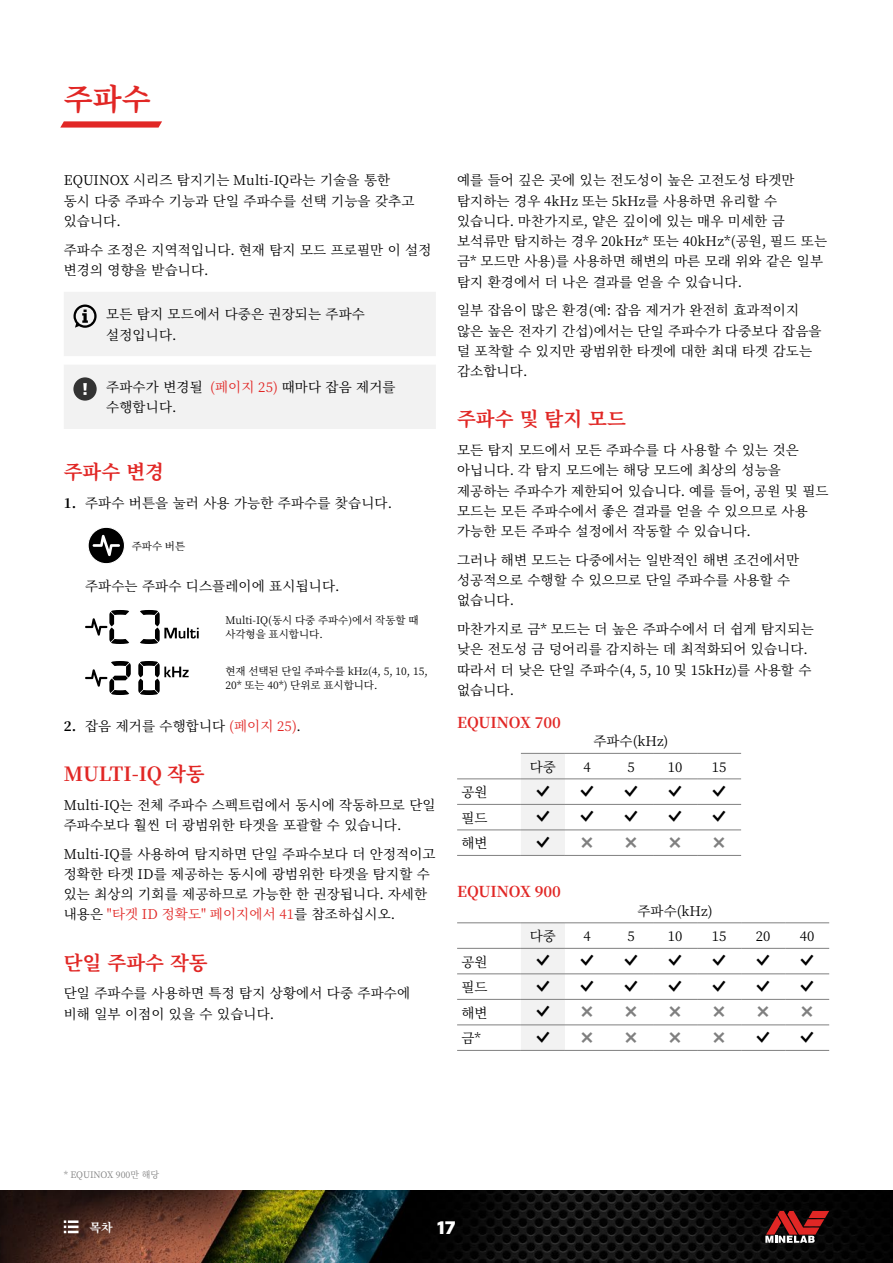
<style>
.page{position:relative;width:893px;height:1263px;background:#fff}
.page>*{position:absolute;margin:0;border:0;box-sizing:border-box;transform-origin:0 0}
.H1_TOC{font:700 30px "Noto Serif KR";color:#e12725}
.H2_TOC{font:700 19.5px "Noto Serif KR";color:#e12725}
.t1{font:900 18px "Industry";color:#fff}
.t2{font:700 15px "Noto Serif KR";letter-spacing:-.015em;color:#e12725}
.Body{font:13.5px/20.2px "Noto Serif KR";letter-spacing:.01em;color:#000}
.Table_Text_Centre{font:13.5px "Noto Serif KR";color:#000}
.Body_Indent{font:13.5px "Noto Serif KR";letter-spacing:.01em;color:#000}
.Table_Text{font:13.5px "Noto Serif KR";color:#000}
.t3{font:700 12px "Noto Serif KR";color:#fff}
.Annotation_Left{font:10.5px/13.5px "Noto Serif KR";color:#000}
.Footnote_Asterisk{font:9px "Noto Serif KR";color:#808080}
.s1{color:#e12725}
.s2{font-weight:700}
</style>
<div class="page">
<svg style="left:60px;top:121px;width:102px;height:7px"></svg>
<img style="left:0;top:1190px;width:893px;height:73px">
<svg style="left:64px;top:1220px;width:15px;height:13px"></svg>
<svg style="left:765px;top:1211px;width:64px;height:32px;background:#7a2f2e"></svg>
<div style="left:64px;top:292px;width:372px;height:64px;background:#f2f2f2"></div>
<div style="left:64px;top:365px;width:372px;height:64px;background:#f2f2f2"></div>
<svg style="left:88px;top:527px;width:37px;height:37px"></svg>
<svg style="left:140px;top:610px;width:59px;height:34px"></svg>
<svg style="left:85px;top:610px;width:44px;height:34px"></svg>
<svg style="left:138px;top:661px;width:51px;height:34px"></svg>
<svg style="left:85px;top:661px;width:46px;height:34px"></svg>
<hr style="left:565px;top:753px;width:44px;height:1px;background:#808080">
<hr style="left:609px;top:753px;width:44px;height:1px;background:#808080">
<hr style="left:653px;top:753px;width:44px;height:1px;background:#808080">
<hr style="left:697px;top:753px;width:44px;height:1px;background:#808080">
<hr style="left:457px;top:778px;width:64px;height:1px;background:#808080">
<hr style="left:565px;top:778px;width:44px;height:1px;background:#808080">
<hr style="left:609px;top:778px;width:44px;height:1px;background:#808080">
<hr style="left:653px;top:778px;width:44px;height:1px;background:#808080">
<hr style="left:697px;top:778px;width:44px;height:1px;background:#808080">
<hr style="left:457px;top:804px;width:64px;height:1px;background:#808080">
<hr style="left:565px;top:804px;width:44px;height:1px;background:#808080">
<hr style="left:609px;top:804px;width:44px;height:1px;background:#808080">
<hr style="left:653px;top:804px;width:44px;height:1px;background:#808080">
<hr style="left:697px;top:804px;width:44px;height:1px;background:#808080">
<hr style="left:457px;top:829px;width:64px;height:1px;background:#808080">
<hr style="left:565px;top:829px;width:44px;height:1px;background:#808080">
<hr style="left:609px;top:829px;width:44px;height:1px;background:#808080">
<hr style="left:653px;top:829px;width:44px;height:1px;background:#808080">
<hr style="left:697px;top:829px;width:44px;height:1px;background:#808080">
<hr style="left:457px;top:855px;width:64px;height:1px;background:#808080">
<hr style="left:521px;top:855px;width:44px;height:1px;background:#808080">
<hr style="left:565px;top:855px;width:44px;height:1px;background:#808080">
<hr style="left:609px;top:855px;width:44px;height:1px;background:#808080">
<hr style="left:653px;top:855px;width:44px;height:1px;background:#808080">
<hr style="left:697px;top:855px;width:44px;height:1px;background:#808080">
<hr style="left:457px;top:948px;width:64px;height:1px;background:#808080">
<hr style="left:565px;top:948px;width:44px;height:1px;background:#808080">
<hr style="left:609px;top:948px;width:44px;height:1px;background:#808080">
<hr style="left:653px;top:948px;width:44px;height:1px;background:#808080">
<hr style="left:697px;top:948px;width:44px;height:1px;background:#808080">
<hr style="left:741px;top:948px;width:44px;height:1px;background:#808080">
<hr style="left:785px;top:948px;width:44px;height:1px;background:#808080">
<hr style="left:457px;top:973px;width:64px;height:1px;background:#808080">
<hr style="left:565px;top:973px;width:44px;height:1px;background:#808080">
<hr style="left:609px;top:973px;width:44px;height:1px;background:#808080">
<hr style="left:653px;top:973px;width:44px;height:1px;background:#808080">
<hr style="left:697px;top:973px;width:44px;height:1px;background:#808080">
<hr style="left:741px;top:973px;width:44px;height:1px;background:#808080">
<hr style="left:785px;top:973px;width:44px;height:1px;background:#808080">
<hr style="left:457px;top:999px;width:64px;height:1px;background:#808080">
<hr style="left:565px;top:999px;width:44px;height:1px;background:#808080">
<hr style="left:609px;top:999px;width:44px;height:1px;background:#808080">
<hr style="left:653px;top:999px;width:44px;height:1px;background:#808080">
<hr style="left:697px;top:999px;width:44px;height:1px;background:#808080">
<hr style="left:741px;top:999px;width:44px;height:1px;background:#808080">
<hr style="left:785px;top:999px;width:44px;height:1px;background:#808080">
<hr style="left:457px;top:1024px;width:64px;height:1px;background:#808080">
<hr style="left:565px;top:1024px;width:44px;height:1px;background:#808080">
<hr style="left:609px;top:1024px;width:44px;height:1px;background:#808080">
<hr style="left:653px;top:1024px;width:44px;height:1px;background:#808080">
<hr style="left:697px;top:1024px;width:44px;height:1px;background:#808080">
<hr style="left:741px;top:1024px;width:44px;height:1px;background:#808080">
<hr style="left:785px;top:1024px;width:44px;height:1px;background:#808080">
<hr style="left:457px;top:1050px;width:64px;height:1px;background:#808080">
<hr style="left:521px;top:1050px;width:44px;height:1px;background:#808080">
<hr style="left:565px;top:1050px;width:44px;height:1px;background:#808080">
<hr style="left:609px;top:1050px;width:44px;height:1px;background:#808080">
<hr style="left:653px;top:1050px;width:44px;height:1px;background:#808080">
<hr style="left:697px;top:1050px;width:44px;height:1px;background:#808080">
<hr style="left:741px;top:1050px;width:44px;height:1px;background:#808080">
<hr style="left:785px;top:1050px;width:44px;height:1px;background:#808080">
<hr style="left:457px;top:922px;width:64px;height:1px;background:#808080">
<hr style="left:521px;top:922px;width:44px;height:1px;background:#808080">
<hr style="left:565px;top:922px;width:44px;height:1px;background:#808080">
<hr style="left:609px;top:922px;width:44px;height:1px;background:#808080">
<hr style="left:653px;top:922px;width:44px;height:1px;background:#808080">
<hr style="left:697px;top:922px;width:44px;height:1px;background:#808080">
<hr style="left:741px;top:922px;width:44px;height:1px;background:#808080">
<hr style="left:785px;top:922px;width:44px;height:1px;background:#808080">
<svg style="left:521px;top:753px;width:44px;height:102px"></svg>
<svg style="left:521px;top:923px;width:44px;height:127px"></svg>
<p class="H1_TOC" style="left:64px;top:82px;width:88px">주파수</p>
<p class="Body" style="left:64px;top:170px;width:352px">EQUINOX 시리즈 탐지기는 Multi-IQ라는 기술을 통한 동시 다중 주파수 기능과 단일 주파수를 선택 기능을 갖추고 있습니다.</p>
<p class="Body" style="left:64px;top:240px;width:369px">주파수 조정은 지역적입니다. 현재 탐지 모드 프로필만 이 설정 변경의 영향을 받습니다.</p>
<p class="Body" style="left:106px;top:304px;width:260px">모든 탐지 모드에서 다중은 권장되는 주파수 설정입니다.</p>
<p class="Body" style="left:106px;top:377px;width:291px">주파수가 변경될 <span class="s1">(페이지 25)</span> 때마다 잡음 제거를 수행합니다.</p>
<p class="H2_TOC" style="left:64px;top:461px;width:102px">주파수 변경</p>
<p class="Body" style="left:64px;top:493px;width:327px"><span class="s2">1.</span> 주파수 버튼을 눌러 사용 가능한 주파수를 찾습니다.</p>
<p class="Annotation_Left" style="left:132px;top:539px;width:55px">주파수 버튼</p>
<p class="Body_Indent" style="left:85px;top:579px;width:253px">주파수는 주파수 디스플레이에 표시됩니다.</p>
<p class="Annotation_Left" style="left:225px;top:614px;width:195px">Multi-IQ(동시 다중 주파수)에서 작동할 때 사각형을 표시합니다.</p>
<p class="Annotation_Left" style="left:225px;top:665px;width:204px">현재 선택된 단일 주파수를 kHz(4, 5, 10, 15,<br>20* 또는 40*) 단위로 표시합니다.</p>
<p class="Body" style="left:64px;top:716px;width:236px"><span class="s2">2.</span> 잡음 제거를 수행합니다 <span class="s1">(페이지 25)</span>.</p>
<p class="H2_TOC" style="left:64px;top:763px;width:142px">MULTI-IQ 작동</p>
<p class="Body" style="left:64px;top:795px;width:373px">Multi-IQ는 전체 주파수 스펙트럼에서 동시에 작동하므로 단일 주파수보다 훨씬 더 광범위한 타겟을 포괄할 수 있습니다.</p>
<p class="Body" style="left:64px;top:844px;width:373px">Multi-IQ를 사용하여 탐지하면 단일 주파수보다 더 안정적이고 정확한 타겟 ID를 제공하는 동시에 광범위한 타겟을 탐지할 수 있는 최상의 기회를 제공하므로 가능한 한 권장됩니다. 자세한 내용은 <span class="s1">"타겟 ID 정확도" 페이지에서 41</span>를 참조하십시오.</p>
<p class="H2_TOC" style="left:64px;top:951px;width:145px">단일 주파수 작동</p>
<p class="Body" style="left:64px;top:983px;width:348px">단일 주파수를 사용하면 특정 탐지 상황에서 다중 주파수에 비해 일부 이점이 있을 수 있습니다.</p>
<p class="Body" style="left:457px;top:170px;width:371px">예를 들어 깊은 곳에 있는 전도성이 높은 고전도성 타겟만 탐지하는 경우 4kHz 또는 5kHz를 사용하면 유리할 수 있습니다. 마찬가지로, 얕은 깊이에 있는 매우 미세한 금 보석류만 탐지하는 경우 20kHz* 또는 40kHz*(공원, 필드 또는 금* 모드만 사용)를 사용하면 해변의 마른 모래 위와 같은 일부 탐지 환경에서 더 나은 결과를 얻을 수 있습니다.</p>
<p class="Body" style="left:457px;top:300px;width:366px">일부 잡음이 많은 환경(예: 잡음 제거가 완전히 효과적이지 않은 높은 전자기 간섭)에서는 단일 주파수가 다중보다 잡음을 덜 포착할 수 있지만 광범위한 타겟에 대한 최대 타겟 감도는 감소합니다.</p>
<p class="H2_TOC" style="left:457px;top:408px;width:170px">주파수 및 탐지 모드</p>
<p class="Body" style="left:457px;top:440px;width:373px">모든 탐지 모드에서 모든 주파수를 다 사용할 수 있는 것은 아닙니다. 각 탐지 모드에는 해당 모드에 최상의 성능을 제공하는 주파수가 제한되어 있습니다. 예를 들어, 공원 및 필드 모드는 모든 주파수에서 좋은 결과를 얻을 수 있으므로 사용 가능한 모든 주파수 설정에서 작동할 수 있습니다.</p>
<p class="Body" style="left:457px;top:550px;width:344px">그러나 해변 모드는 다중에서는 일반적인 해변 조건에서만 성공적으로 수행할 수 있으므로 단일 주파수를 사용할 수 없습니다.</p>
<p class="Body" style="left:457px;top:619px;width:358px">마찬가지로 금* 모드는 더 높은 주파수에서 더 쉽게 탐지되는 낮은 전도성 금 덩어리를 감지하는 데 최적화되어 있습니다. 따라서 더 낮은 단일 주파수(4, 5, 10 및 15kHz)를 사용할 수 없습니다.</p>
<h4 class="t2" style="left:457px;top:714px;width:105px">EQUINOX 700</h4>
<p class="Table_Text_Centre" style="left:593px;top:733px;width:76px">주파수(kHz)</p>
<p class="Table_Text_Centre" style="left:530px;top:759px;width:28px">다중</p>
<p class="Table_Text_Centre" style="left:583px;top:759px;width:9px">4</p>
<p class="Table_Text_Centre" style="left:627px;top:759px;width:9px">5</p>
<p class="Table_Text_Centre" style="left:668px;top:759px;width:16px">10</p>
<p class="Table_Text_Centre" style="left:712px;top:759px;width:16px">15</p>
<p class="Table_Text" style="left:461px;top:784px;width:28px">공원</p>
<p class="Table_Text" style="left:461px;top:810px;width:28px">필드</p>
<p class="Table_Text" style="left:461px;top:835px;width:28px">해변</p>
<h4 class="t2" style="left:457px;top:883px;width:105px">EQUINOX 900</h4>
<p class="Table_Text_Centre" style="left:638px;top:903px;width:76px">주파수(kHz)</p>
<p class="Table_Text_Centre" style="left:530px;top:928px;width:28px">다중</p>
<p class="Table_Text_Centre" style="left:583px;top:928px;width:9px">4</p>
<p class="Table_Text_Centre" style="left:627px;top:928px;width:9px">5</p>
<p class="Table_Text_Centre" style="left:668px;top:928px;width:16px">10</p>
<p class="Table_Text_Centre" style="left:712px;top:928px;width:16px">15</p>
<p class="Table_Text_Centre" style="left:756px;top:928px;width:16px">20</p>
<p class="Table_Text_Centre" style="left:800px;top:928px;width:16px">40</p>
<p class="Table_Text" style="left:461px;top:954px;width:28px">공원</p>
<p class="Table_Text" style="left:461px;top:979px;width:28px">필드</p>
<p class="Table_Text" style="left:461px;top:1005px;width:28px">해변</p>
<p class="Table_Text" style="left:461px;top:1030px;width:21px">금*</p>
<p class="Footnote_Asterisk" style="left:64px;top:1169px;width:97px">* EQUINOX 900만 해당</p>
<p class="t3" style="left:90px;top:1220px;width:25px">목차</p>
<h3 class="t1" style="left:437px;top:1217px;width:20px">17</h3>
</div>
